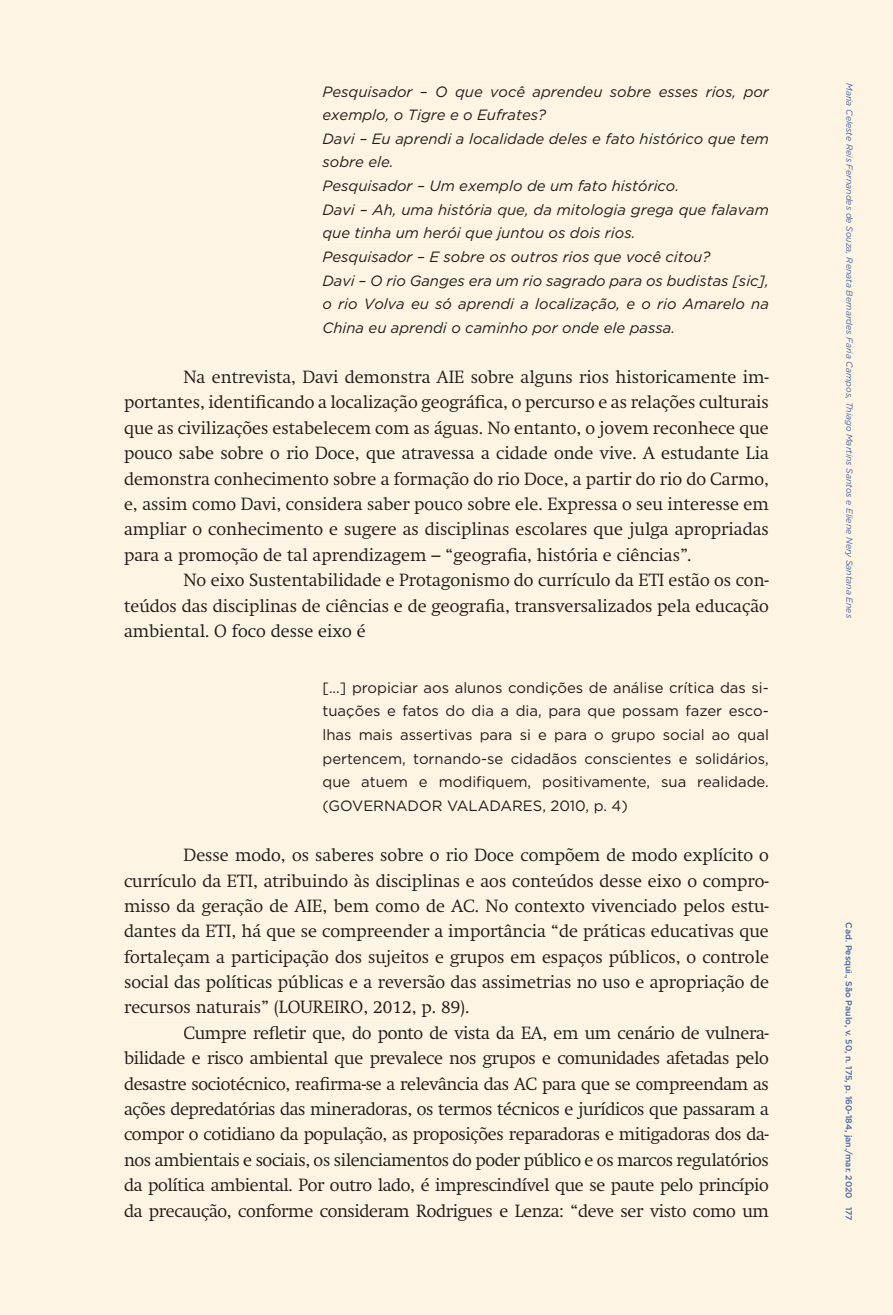
<style>
.page{position:relative;width:893px;height:1315px;background:#fef4e4}
.page>*{position:absolute;margin:0;border:0;box-sizing:border-box;transform-origin:0 0}
.t1{font:300 17.5px/25.4px "Swift";color:#221b18;text-align:justify}
.t2{font:300 17.5px "Swift";color:#231f20}
.t3{font:italic 14.88px/23.6px "Gotham HTF";color:#221b18}
.t4{font:14.88px/23.6px "Gotham HTF";color:#221b18;text-align:justify}
.t5{font:14.88px "Gotham HTF";color:#231f20}
.t6{font:italic 8.75px "Gotham HTF";color:#4466a3}
.t7{font:500 8.75px "Gotham HTF";color:#4466a3}
</style>
<div class="page">
<div style="left:845px;top:83px;width:8px;height:535px;background:#fef4e4"></div>
<div style="left:844px;top:922px;width:9px;height:298px;background:#fef4e4"></div>
<div style="left:323px;top:86px;width:447px;height:13px;background:#fef4e4"></div>
<div style="left:323px;top:109px;width:223px;height:14px;background:#fef4e4"></div>
<div style="left:323px;top:133px;width:446px;height:14px;background:#fef4e4"></div>
<div style="left:322px;top:157px;width:70px;height:11px;background:#fef4e4"></div>
<div style="left:323px;top:180px;width:354px;height:14px;background:#fef4e4"></div>
<div style="left:323px;top:204px;width:446px;height:14px;background:#fef4e4"></div>
<div style="left:323px;top:227px;width:311px;height:14px;background:#fef4e4"></div>
<div style="left:323px;top:251px;width:387px;height:14px;background:#fef4e4"></div>
<div style="left:323px;top:275px;width:446px;height:13px;background:#fef4e4"></div>
<div style="left:323px;top:298px;width:446px;height:14px;background:#fef4e4"></div>
<div style="left:324px;top:322px;width:349px;height:13px;background:#fef4e4"></div>
<div style="left:184px;top:370px;width:585px;height:17px;background:#fef4e4"></div>
<div style="left:124px;top:395px;width:645px;height:17px;background:#fef4e4"></div>
<div style="left:125px;top:421px;width:644px;height:17px;background:#fef4e4"></div>
<div style="left:124px;top:446px;width:645px;height:17px;background:#fef4e4"></div>
<div style="left:125px;top:471px;width:644px;height:18px;background:#fef4e4"></div>
<div style="left:125px;top:497px;width:644px;height:17px;background:#fef4e4"></div>
<div style="left:125px;top:522px;width:644px;height:17px;background:#fef4e4"></div>
<div style="left:124px;top:548px;width:567px;height:17px;background:#fef4e4"></div>
<div style="left:184px;top:573px;width:325px;height:17px;background:#fef4e4"></div>
<div style="left:514px;top:573px;width:150px;height:13px;background:#fef4e4"></div>
<div style="left:669px;top:573px;width:100px;height:13px;background:#fef4e4"></div>
<div style="left:124px;top:598px;width:645px;height:17px;background:#fef4e4"></div>
<div style="left:125px;top:624px;width:241px;height:13px;background:#fef4e4"></div>
<div style="left:324px;top:682px;width:444px;height:13px;background:#fef4e4"></div>
<div style="left:323px;top:705px;width:445px;height:14px;background:#fef4e4"></div>
<div style="left:324px;top:729px;width:445px;height:13px;background:#fef4e4"></div>
<div style="left:324px;top:752px;width:445px;height:14px;background:#fef4e4"></div>
<div style="left:323px;top:776px;width:446px;height:13px;background:#fef4e4"></div>
<div style="left:323px;top:800px;width:304px;height:13px;background:#fef4e4"></div>
<div style="left:184px;top:848px;width:585px;height:17px;background:#fef4e4"></div>
<div style="left:125px;top:873px;width:644px;height:17px;background:#fef4e4"></div>
<div style="left:124px;top:899px;width:645px;height:17px;background:#fef4e4"></div>
<div style="left:125px;top:924px;width:644px;height:17px;background:#fef4e4"></div>
<div style="left:124px;top:949px;width:645px;height:17px;background:#fef4e4"></div>
<div style="left:125px;top:975px;width:644px;height:17px;background:#fef4e4"></div>
<div style="left:124px;top:1000px;width:344px;height:17px;background:#fef4e4"></div>
<div style="left:184px;top:1025px;width:585px;height:17px;background:#fef4e4"></div>
<div style="left:124px;top:1051px;width:645px;height:17px;background:#fef4e4"></div>
<div style="left:125px;top:1076px;width:644px;height:17px;background:#fef4e4"></div>
<div style="left:125px;top:1102px;width:644px;height:17px;background:#fef4e4"></div>
<div style="left:125px;top:1127px;width:644px;height:17px;background:#fef4e4"></div>
<div style="left:124px;top:1152px;width:645px;height:17px;background:#fef4e4"></div>
<div style="left:125px;top:1178px;width:644px;height:17px;background:#fef4e4"></div>
<div style="left:125px;top:1203px;width:644px;height:17px;background:#fef4e4"></div>
<p class="t3" style="left:322px;top:79px;width:448px">Pesquisador – O que você aprendeu sobre esses rios, por exemplo, o Tigre e o Eufrates?<br>Davi – Eu aprendi a localidade deles e fato histórico que tem sobre ele.<br>Pesquisador – Um exemplo de um fato histórico.<br>Davi – Ah, uma história que, da mitologia grega que falavam que tinha um herói que juntou os dois rios.<br>Pesquisador – E sobre os outros rios que você citou?<br>Davi – O rio Ganges era um rio sagrado para os budistas [sic], o rio Volva eu só aprendi a localização, e o rio Amarelo na China eu aprendi o caminho por onde ele passa.</p>
<p class="t1" style="left:124px;top:364px;width:646px;text-indent:60px">Na entrevista, Davi demonstra AIE sobre alguns rios historicamente im&shy;portantes, identificando a localização geográfica, o percurso e as relações culturais que as civilizações estabelecem com as águas. No entanto, o jovem reconhece que pouco sabe sobre o rio Doce, que atravessa a cidade onde vive. A estudante Lia demonstra conhecimento sobre a formação do rio Doce, a partir do rio do Carmo, e, assim como Davi, considera saber pouco sobre ele. Expressa o seu interesse em ampliar o conhecimento e sugere as disciplinas escolares que julga apropriadas para a promoção de tal aprendizagem – “geografia, história e ciências”.</p>
<p class="t1" style="left:124px;top:567px;width:646px;text-indent:60px">No eixo Sustentabilidade e Protagonismo do currículo da ETI estão os con&shy;teúdos das disciplinas de ciências e de geografia, transversalizados pela educação ambiental. O foco desse eixo é</p>
<p class="t2" style="left:588px;top:595px;width:10px">a</p>
<p class="t4" style="left:322px;top:675px;width:448px">[...] propiciar aos alunos condições de análise crítica das si&shy;tuações e fatos do dia a dia, para que possam fazer esco&shy;lhas mais assertivas para si e para o grupo social ao qual pertencem, tornando-se cidadãos conscientes e solidários, que atuem e modifiquem, positivamente, sua realidade. (GOVERNADOR VALADARES, 2010, p. 4)</p>
<p class="t1" style="left:124px;top:842px;width:646px;text-indent:60px">Desse modo, os saberes sobre o rio Doce compõem de modo explícito o currículo da ETI, atribuindo às disciplinas e aos conteúdos desse eixo o compro&shy;misso da geração de AIE, bem como de AC. No contexto vivenciado pelos estu&shy;dantes da ETI, há que se compreender a importância “de práticas educativas que fortaleçam a participação dos sujeitos e grupos em espaços públicos, o controle social das políticas públicas e a reversão das assimetrias no uso e apropriação de recursos naturais” (LOUREIRO, 2012, p. 89).</p>
<p class="t1" style="left:124px;top:1020px;width:646px;text-indent:60px">Cumpre refletir que, do ponto de vista da EA, em um cenário de vulnera&shy;bilidade e risco ambiental que prevalece nos grupos e comunidades afetadas pelo desastre sociotécnico, reafirma-se a relevância das AC para que se compreendam as ações depredatórias das mineradoras, os termos técnicos e jurídicos que passaram a compor o cotidiano da população, as proposições reparadoras e mitigadoras dos da&shy;nos ambientais e sociais, os silenciamentos do poder público e os marcos regulatórios da política ambiental. Por outro lado, é imprescindível que se paute pelo princípio da precaução, conforme consideram Rodrigues e Lenza: “deve ser visto como um</p>
<p class="t5" style="left:501px;top:703px;width:10px">a</p>
<p class="t6" style="left:854px;top:83px;width:536px;rotate:90deg">Maria Celeste Reis Fernandes de Souza, Renata Bernardes Faria Campos, Thiago Martins Santos e Eliene Nery Santana Enes</p>
<p class="t7" style="left:854px;top:922px;width:300px;rotate:90deg">Cad. Pesqui., São Paulo, v. 50, n. 175, p. 160-184, jan./mar. 2020 177</p>
</div>
